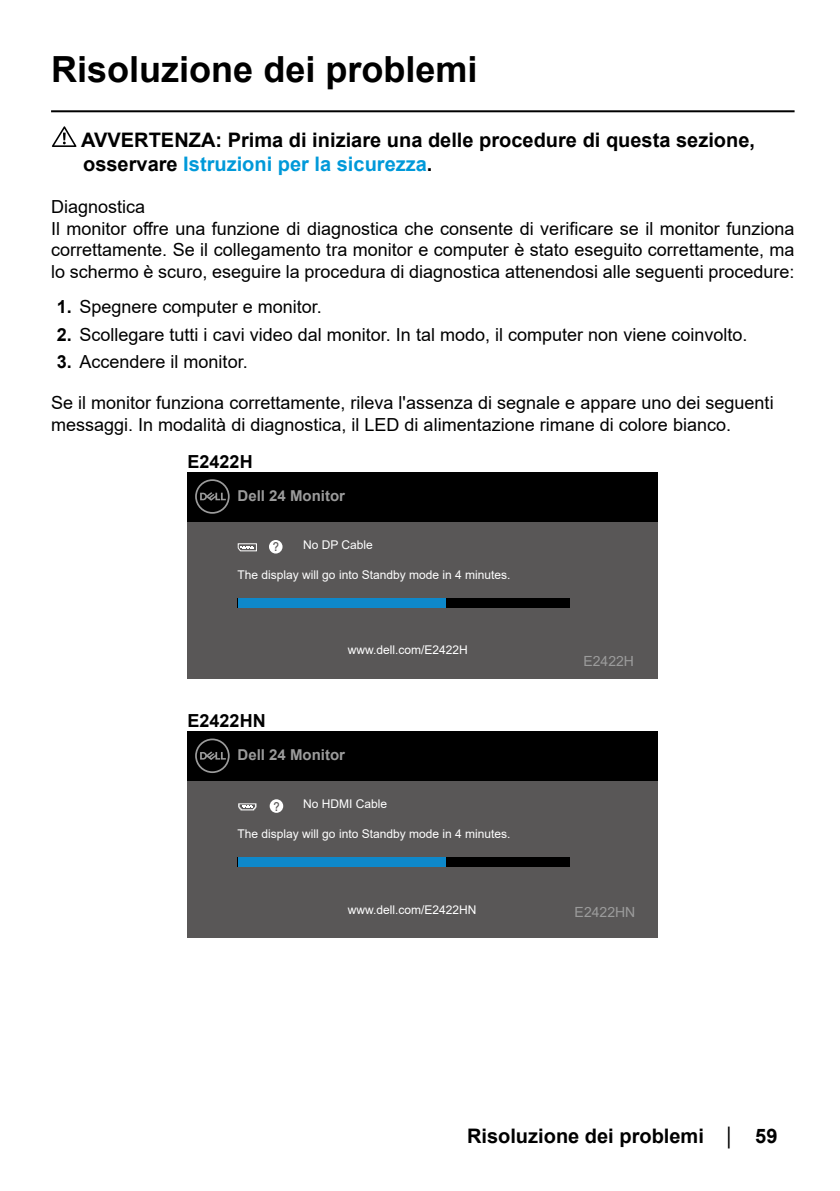
<style>
.page{position:relative;width:840px;height:1191px;background:#fff}
.page>*{position:absolute;margin:0;border:0;box-sizing:border-box;transform-origin:0 0}
.Head1{font:700 36px "Arial";color:#000}
.Caution{font:700 20px/24px "Arial";color:#000}
.Paragraph_9_10_8{font:18px/21.6px "Arial";color:#000;text-align:justify}
.Bullet_9_10_8_No{font:18px "Arial";color:#000}
.Callout_Head_9_10_8{font:700 18px "Arial";color:#000}
.Head2{font:18px "Arial";color:#000}
.t1{font:700 15px "Arial";color:#9b9b9b}
.t2{font:14px "Arial";color:#9b9b9b}
.t3{font:12.6px "Dell Replica";color:#595757;scale:.92 1}
.t4{font:12px "Arial";color:#fff}
.s1{color:#0099d9}
.s2{font-weight:700}
.s3{font-size:18px}
</style>
<div class="page">
<hr style="left:51px;top:110px;width:743px;height:2px;background:#000">
<svg style="left:52px;top:126px;width:24px;height:21px"></svg>
<div style="left:187px;top:472px;width:470px;height:206px;background:#595757"></div>
<div style="left:187px;top:472px;width:470px;height:50px;background:#000"></div>
<svg style="left:195px;top:479px;width:34px;height:35px"></svg>
<div style="left:238px;top:598px;width:331px;height:10px;background:#000"></div>
<div style="left:238px;top:598px;width:207px;height:10px;background:#0e88ca"></div>
<div style="left:269px;top:540px;width:13px;height:13px;background:#fff;border-radius:50%"></div>
<svg style="left:237px;top:543px;width:20px;height:8px"></svg>
<div style="left:187px;top:731px;width:470px;height:206px;background:#595757"></div>
<div style="left:187px;top:731px;width:470px;height:50px;background:#000"></div>
<svg style="left:195px;top:738px;width:34px;height:35px"></svg>
<div style="left:238px;top:857px;width:331px;height:10px;background:#000"></div>
<div style="left:238px;top:857px;width:207px;height:10px;background:#0e88ca"></div>
<div style="left:269px;top:799px;width:14px;height:14px;background:#fff;border-radius:50%"></div>
<svg style="left:238px;top:803px;width:18px;height:7px"></svg>
<p class="Head1" style="left:51px;top:44px;width:428px">Risoluzione dei problemi</p>
<p class="Caution" style="left:81px;top:128px;width:675px">AVVERTENZA: Prima di iniziare una delle procedure di questa sezione, osservare <span class="s1">Istruzioni per la sicurezza</span>.</p>
<p class="Head2" style="left:51px;top:194px;width:96px">Diagnostica</p>
<p class="Paragraph_9_10_8" style="left:51px;top:217px;width:744px">Il monitor offre una funzione di diagnostica che consente di verificare se il monitor funziona correttamente. Se il collegamento tra monitor e computer è stato eseguito correttamente, ma lo schermo è scuro, eseguire la procedura di diagnostica attenendosi alle seguenti procedure:</p>
<p class="Bullet_9_10_8_No" style="left:57px;top:295px;width:266px"><span class="s2">1.</span> Spegnere computer e monitor.</p>
<p class="Bullet_9_10_8_No" style="left:57px;top:322px;width:692px"><span class="s2">2.</span> Scollegare tutti i cavi video dal monitor. In tal modo, il computer non viene coinvolto.</p>
<p class="Bullet_9_10_8_No" style="left:57px;top:349px;width:192px"><span class="s2">3.</span> Accendere il monitor.</p>
<p class="Paragraph_9_10_8" style="left:51px;top:392px;width:723px">Se il monitor funziona correttamente, rileva l'assenza di segnale e appare uno dei seguenti messaggi. In modalità di diagnostica, il LED di alimentazione rimane di colore bianco.</p>
<p class="Callout_Head_9_10_8" style="left:187px;top:449px;width:67px">E2422H</p>
<p class="t1" style="left:237px;top:485px;width:109px">Dell 24 Monitor</p>
<p class="t4" style="left:303px;top:536px;width:71px">No DP Cable</p>
<p class="t3" style="left:272px;top:540px;width:9px">?</p>
<p class="t4" style="left:237px;top:566px;width:274px">The display will go into Standby mode in 4 minutes.</p>
<p class="t4" style="left:347px;top:642px;width:122px">www.dell.com/E2422H</p>
<p class="Callout_Head_9_10_8" style="left:187px;top:708px;width:80px">E2422HN</p>
<p class="t1" style="left:237px;top:744px;width:109px">Dell 24 Monitor</p>
<p class="t4" style="left:303px;top:796px;width:86px">No HDMI Cable</p>
<p class="t3" style="left:273px;top:799px;width:9px">?</p>
<p class="t4" style="left:237px;top:825px;width:274px">The display will go into Standby mode in 4 minutes.</p>
<p class="t4" style="left:347px;top:901px;width:130px">www.dell.com/E2422HN</p>
<p class="t2" style="left:583px;top:652px;width:52px">E2422H</p>
<p class="t2" style="left:574px;top:902px;width:62px">E2422HN</p>
<p class="Caution" style="left:467px;top:1124px;width:312px">Risoluzione dei problemi <span class="s3">│</span> 59</p>
</div>
